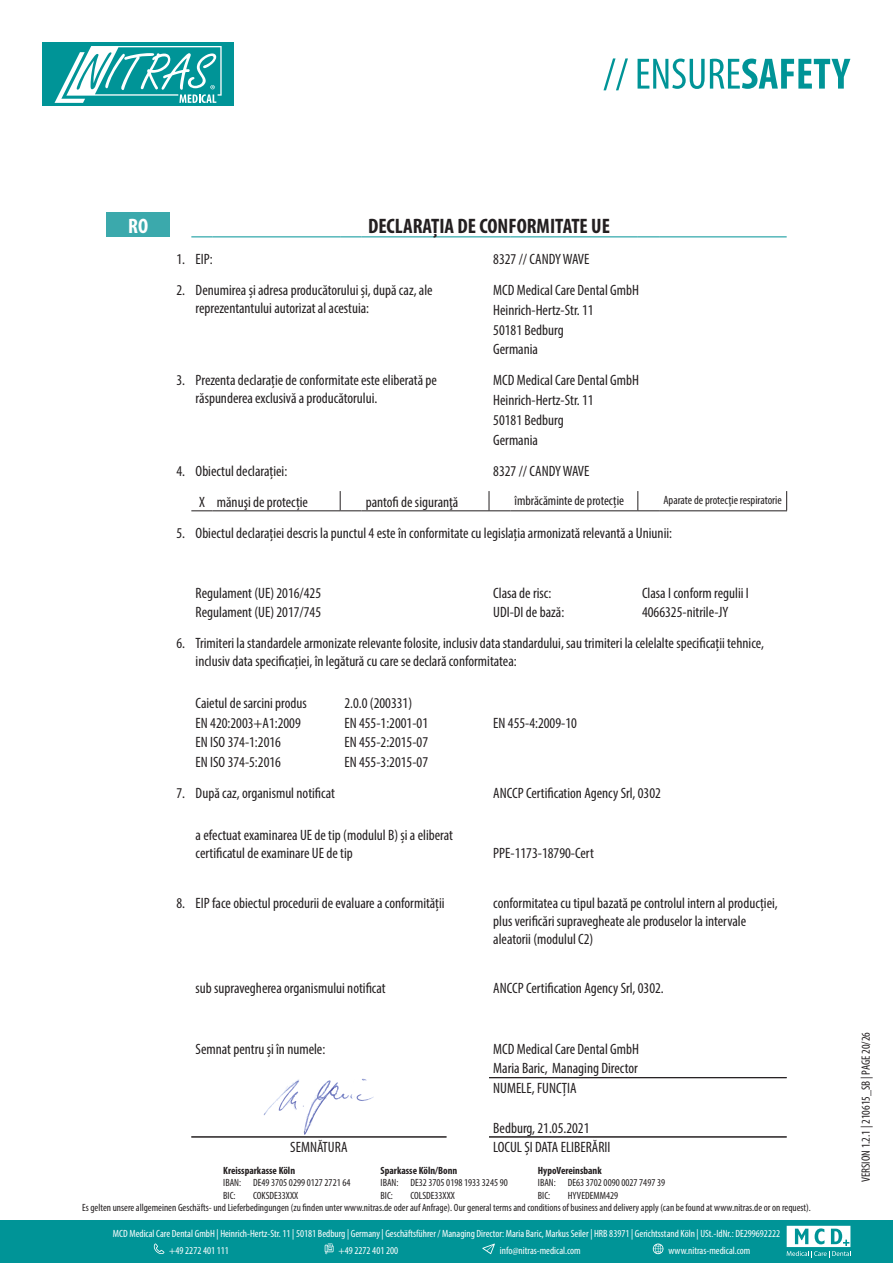
<style>
.page{position:relative;width:893px;height:1263px;background:#fff}
.page>*{position:absolute;margin:0;border:0;box-sizing:border-box;transform-origin:0 0}
.t1{font:700 condensed 21px "Myriad Pro";color:#231f20}
.t2{font:700 condensed 21px "Myriad Pro";color:#fff}
.t3{font:condensed 15px/18px "Myriad Pro";color:#231f20}
.t4{font:condensed 13.5px "Myriad Pro";color:#231f20}
.t5{font:condensed 12px "Myriad Pro";color:#231f20}
.t6{font:condensed 10.5px/12.6px "Myriad Pro";color:#231f20}
.t7{font:condensed 10.5px/17px "Myriad Pro";color:#fff}
.t8{font:700 condensed 10.5px "Myriad Pro";color:#231f20}
</style>
<div class="page">
<svg style="left:264px;top:1078px;width:110px;height:57px"></svg>
<svg style="left:603px;top:58px;width:247px;height:32px"></svg>
<div style="left:43px;top:43px;width:191px;height:63px;background:#009497"></div>
<svg style="left:55px;top:46px;width:167px;height:57px"></svg>
<div style="left:0;top:1220px;width:893px;height:43px;background:#009497"></div>
<svg style="left:787px;top:1226px;width:64px;height:32px"></svg>
<svg style="left:154px;top:1243px;width:10px;height:11px"></svg>
<svg style="left:325px;top:1243px;width:9px;height:11px"></svg>
<svg style="left:482px;top:1243px;width:13px;height:11px"></svg>
<svg style="left:653px;top:1243px;width:10px;height:11px"></svg>
<div style="left:106px;top:213px;width:64px;height:24px;background:#3ba9ac"></div>
<svg style="left:786px;top:491px;width:1px;height:19px"></svg>
<svg style="left:191px;top:510px;width:22px;height:1px"></svg>
<hr style="left:213px;top:510px;width:127px;height:1px;background:#231f20">
<svg style="left:340px;top:491px;width:21px;height:20px"></svg>
<hr style="left:361px;top:510px;width:128px;height:1px;background:#231f20">
<svg style="left:489px;top:491px;width:21px;height:20px"></svg>
<hr style="left:510px;top:510px;width:128px;height:1px;background:#231f20">
<svg style="left:637px;top:491px;width:22px;height:20px"></svg>
<hr style="left:659px;top:510px;width:128px;height:1px;background:#231f20">
<svg style="left:191px;top:236px;width:22px;height:1px"></svg>
<hr style="left:213px;top:236px;width:127px;height:1px;background:#009497">
<svg style="left:340px;top:236px;width:21px;height:1px"></svg>
<hr style="left:361px;top:236px;width:128px;height:1px;background:#009497">
<svg style="left:489px;top:236px;width:21px;height:1px"></svg>
<hr style="left:510px;top:236px;width:128px;height:1px;background:#009497">
<svg style="left:638px;top:236px;width:21px;height:1px"></svg>
<hr style="left:659px;top:236px;width:128px;height:1px;background:#009497">
<hr style="left:191px;top:1136px;width:255px;height:1px;background:#231f20">
<hr style="left:489px;top:1077px;width:298px;height:1px;background:#231f20">
<hr style="left:489px;top:1136px;width:298px;height:1px;background:#231f20">
<p class="t2" style="left:128px;top:212px;width:21px">RO</p>
<p class="t1" style="left:368px;top:212px;width:243px">DECLARAȚIA DE CONFORMITATE UE</p>
<p class="t3" style="left:176px;top:250px;width:10px">1.</p>
<p class="t3" style="left:196px;top:250px;width:18px">EIP:</p>
<p class="t3" style="left:176px;top:281px;width:10px">2.</p>
<p class="t3" style="left:196px;top:281px;width:239px">Denumirea și adresa producătorului și, după caz, ale reprezentantului autorizat al acestuia:</p>
<p class="t3" style="left:493px;top:340px;width:46px">Germania</p>
<p class="t3" style="left:176px;top:371px;width:10px">3.</p>
<p class="t3" style="left:196px;top:371px;width:243px">Prezenta declarație de conformitate este eliberată pe răspunderea exclusivă a producătorului.</p>
<p class="t3" style="left:493px;top:430px;width:46px">Germania</p>
<p class="t3" style="left:176px;top:461px;width:10px">4.</p>
<p class="t3" style="left:196px;top:461px;width:93px">Obiectul declarației:</p>
<p class="t3" style="left:217px;top:492px;width:93px">mănuşi de protecție</p>
<p class="t3" style="left:366px;top:492px;width:94px">pantofi de siguranţă</p>
<p class="t4" style="left:514px;top:493px;width:111px">îmbrăcăminte de protecție</p>
<p class="t5" style="left:663px;top:493px;width:120px">Aparate de protecţie respiratorie</p>
<p class="t3" style="left:176px;top:524px;width:10px">5.</p>
<p class="t3" style="left:196px;top:524px;width:478px">Obiectul declarației descris la punctul 4 este în conformitate cu legislația armonizată relevantă a Uniunii:</p>
<h1 class="t2" style="left:129px;top:212px;width:20px">DE</h1>
<p class="t3" style="left:493px;top:243px;width:147px;line-height:31px">8327 // CANDY WAVE<br>MCD Medical Care Dental GmbH</p>
<p class="t3" style="left:493px;top:300px;width:102px;line-height:19.8px">Heinrich-Hertz-Str. 11<br>50181 Bedburg</p>
<p class="t3" style="left:493px;top:370px;width:147px;line-height:19.8px">MCD Medical Care Dental GmbH<br>Heinrich-Hertz-Str. 11<br>50181 Bedburg</p>
<p class="t3" style="left:493px;top:461px;width:98px">8327 // CANDY WAVE</p>
<p class="t3" style="left:199px;top:492px;width:7px">X</p>
<p class="t3" style="left:196px;top:583px;width:127px">Regulament (UE) 2016/425</p>
<p class="t3" style="left:493px;top:583px;width:60px">Clasa de risc:</p>
<p class="t3" style="left:642px;top:583px;width:108px">Clasa I conform regulii I</p>
<p class="t3" style="left:196px;top:603px;width:127px">Regulament (UE) 2017/745</p>
<p class="t3" style="left:493px;top:603px;width:73px">UDI-DI de bază:</p>
<p class="t3" style="left:642px;top:603px;width:88px">4066325-nitrile-JY</p>
<p class="t3" style="left:176px;top:634px;width:10px">6.</p>
<p class="t3" style="left:196px;top:634px;width:570px">Trimiteri la standardele armonizate relevante folosite, inclusiv data standardului, sau trimiteri la celelalte specificații tehnice, inclusiv data specificației, în legătură cu care se declară conformitatea:</p>
<p class="t3" style="left:196px;top:694px;width:113px">Caietul de sarcini produs</p>
<p class="t3" style="left:344px;top:694px;width:69px">2.0.0 (200331)</p>
<p class="t3" style="left:196px;top:713px;width:107px">EN 420:2003+A1:2009</p>
<p class="t3" style="left:344px;top:713px;width:85px">EN 455-1:2001-01</p>
<p class="t3" style="left:493px;top:713px;width:85px">EN 455-4:2009-10</p>
<p class="t3" style="left:196px;top:733px;width:87px">EN ISO 374-1:2016</p>
<p class="t3" style="left:344px;top:733px;width:85px">EN 455-2:2015-07</p>
<p class="t3" style="left:196px;top:753px;width:87px">EN ISO 374-5:2016</p>
<p class="t3" style="left:344px;top:753px;width:85px">EN 455-3:2015-07</p>
<p class="t3" style="left:493px;top:784px;width:169px">ANCCP Certification Agency Srl, 0302</p>
<p class="t3" style="left:176px;top:784px;width:10px">7.</p>
<p class="t3" style="left:196px;top:784px;width:141px">După caz, organismul notificat</p>
<p class="t3" style="left:196px;top:825px;width:259px">a efectuat examinarea UE de tip (modulul B) și a eliberat certificatul de examinare UE de tip</p>
<p class="t3" style="left:176px;top:894px;width:10px">8.</p>
<p class="t3" style="left:196px;top:894px;width:250px">EIP face obiectul procedurii de evaluare a conformității</p>
<p class="t3" style="left:493px;top:894px;width:286px">conformitatea cu tipul bazată pe controlul intern al producției, plus verificări supravegheate ale produselor la intervale aleatorii (modulul C2)</p>
<p class="t3" style="left:196px;top:979px;width:192px">sub supravegherea organismului notificat</p>
<p class="t3" style="left:493px;top:843px;width:102px">PPE-1173-18790-Cert</p>
<p class="t3" style="left:493px;top:979px;width:172px">ANCCP Certification Agency Srl, 0302.</p>
<p class="t3" style="left:196px;top:1039px;width:131px">Semnat pentru și în numele:</p>
<p class="t3" style="left:493px;top:1039px;width:147px">MCD Medical Care Dental GmbH</p>
<p class="t3" style="left:493px;top:1059px;width:146px">Maria Baric, Managing Director</p>
<p class="t3" style="left:493px;top:1079px;width:85px">NUMELE, FUNCȚIA</p>
<p class="t3" style="left:493px;top:1118px;width:98px">Bedburg, 21.05.2021</p>
<p class="t3" style="left:290px;top:1138px;width:59px">SEMNĂTURA</p>
<p class="t3" style="left:493px;top:1138px;width:119px">LOCUL ȘI DATA ELIBERĂRII</p>
<p class="t8" style="left:223px;top:1164px;width:73px">Kreissparkasse Köln</p>
<p class="t8" style="left:381px;top:1164px;width:78px">Sparkasse Köln/Bonn</p>
<p class="t8" style="left:538px;top:1164px;width:65px">HypoVereinsbank</p>
<p class="t6" style="left:223px;top:1176px;width:19px">IBAN:<br>BIC:</p>
<p class="t6" style="left:253px;top:1176px;width:99px">DE49 3705 0299 0127 2721 64<br>COKSDE33XXX</p>
<p class="t6" style="left:381px;top:1176px;width:19px">IBAN:<br>BIC:</p>
<p class="t6" style="left:410px;top:1176px;width:99px">DE32 3705 0198 1933 3245 90<br>COLSDE33XXX</p>
<p class="t6" style="left:538px;top:1176px;width:19px">IBAN:<br>BIC:</p>
<p class="t6" style="left:568px;top:1176px;width:99px">DE63 3702 0090 0027 7497 39</p>
<p class="t6" style="left:568px;top:1189px;width:52px">HYVEDEMM429</p>
<p class="t6" style="left:82px;top:1201px;width:730px">Es gelten unsere allgemeinen Geschäfts- und Lieferbedingungen (zu finden unter www.nitras.de oder auf Anfrage). Our general terms and conditions of business and delivery apply (can be found at www.nitras.de or on request).</p>
<p class="t7" style="left:169px;top:1225px;width:612px;text-indent:-56px">MCD Medical Care Dental GmbH | Heinrich-Hertz-Str. 11 | 50181 Bedburg | Germany | Geschäftsführer / Managing Director: Maria Baric, Markus Seiler | HRB 83971 | Gerichtsstand Köln | USt.-IdNr.: DE299692222 +49 2272 401 111</p>
<p class="t7" style="left:338px;top:1242px;width:61px">+49 2272 401 200</p>
<p class="t7" style="left:500px;top:1242px;width:82px">info@nitras-medical.com</p>
<p class="t7" style="left:668px;top:1242px;width:84px">www.nitras-medical.com</p>
<p class="t5" style="left:859px;top:1182px;width:151px;rotate:-90deg">VERSION 1.2.1 | 210615_SB | PAGE 20/26</p>
</div>
